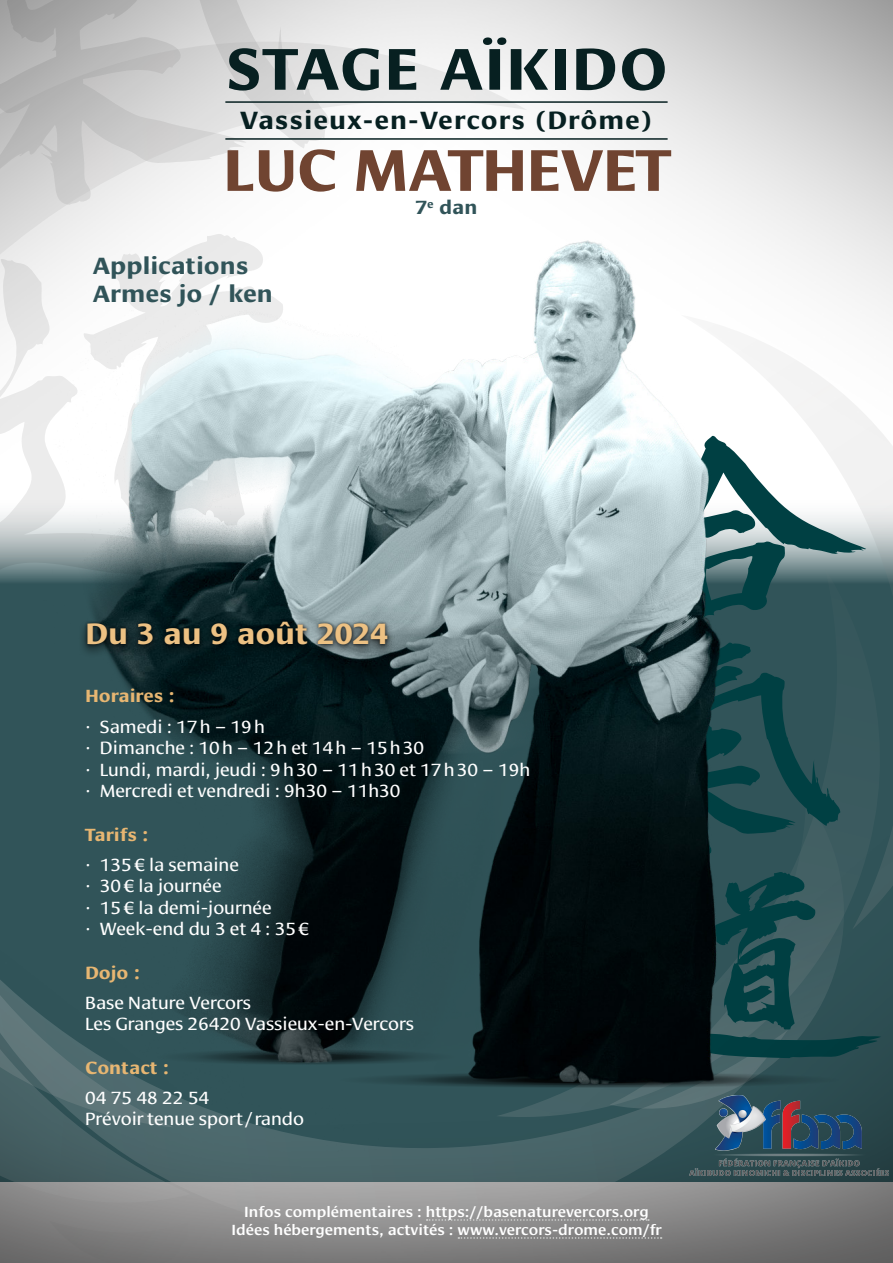
<style>
.page{position:relative;width:893px;height:1263px;background:#fff}
.page>*{position:absolute;margin:0;border:0;box-sizing:border-box;transform-origin:0 0}
.t1{font:700 60px "Cora";letter-spacing:.02em;color:#072021}
.t2{font:700 60px "Cora";letter-spacing:-.02em;color:#704431}
.t3{font:700 30px "Cora";color:#edc183}
.t4{font:700 25.5px "Cora";letter-spacing:.04em;color:#072021}
.t5{font:700 24px/28.8px "Cora";color:#315459}
.t6{font:700 19.5px "Cora";color:#315459}
.t7{font:18px/21.6px "Cora";color:#fff}
.t8{font:700 18px "Cora";color:#e7b672}
.t9{font:500 15px/18px "Cora";color:#fff;text-align:center}
</style>
<div class="page">
<img style="left:0;top:0;width:893px;height:1263px">
<svg style="left:427px;top:1219px;width:222px;height:2px"></svg>
<svg style="left:458px;top:1237px;width:204px;height:2px"></svg>
<hr style="left:225px;top:101px;width:443px;height:2px;background:#072021">
<hr style="left:225px;top:138px;width:443px;height:2px;background:#072021">
<div style="left:78px;top:617px;width:318px;height:40px;background:#000;opacity:.75"></div>
<div style="left:84px;top:618px;width:307px;height:30px;background:#000;opacity:.8"></div>
<img style="left:690px;top:1095px;width:198px;height:81px">
<h1 class="t1" style="left:225px;top:33px;width:444px">STAGE AÏKIDO</h1>
<h3 class="t4" style="left:240px;top:105px;width:415px">Vassieux-en-Vercors (Drôme)</h3>
<h1 class="t2" style="left:223px;top:135px;width:449px">LUC MATHEVET</h1>
<p class="t6" style="left:416px;top:196px;width:63px">7<sup>e</sup> dan</p>
<h3 class="t5" style="left:92px;top:252px;width:182px">Applications<br>Armes jo / ken</h3>
<h2 class="t3" style="left:85px;top:616px;width:304px">Du 3 au 9 août 2024</h2>
<p class="t8" style="left:85px;top:685px;width:92px">Horaires :</p>
<p class="t7" style="left:85px;top:716px;width:447px">· Samedi : 17h – 19h<br>· Dimanche : 10h – 12h et 14h – 15h30<br>· Lundi, mardi, jeudi : 9h30 – 11h30 et 17h30 – 19h · Mercredi et vendredi : 9h30 – 11h30</p>
<p class="t8" style="left:85px;top:824px;width:65px">Tarifs :</p>
<p class="t7" style="left:85px;top:854px;width:225px">· 135€ la semaine<br>· 30€ la journée<br>· 15€ la demi-journée<br>· Week-end du 3 et 4 : 35€</p>
<p class="t8" style="left:85px;top:962px;width:57px">Dojo :</p>
<p class="t7" style="left:85px;top:992px;width:330px">Base Nature Vercors<br>Les Granges 26420 Vassieux-en-Vercors</p>
<p class="t8" style="left:85px;top:1057px;width:86px">Contact :</p>
<p class="t7" style="left:85px;top:1087px;width:221px">04 75 48 22 54<br>Prévoir tenue sport/ rando</p>
<p class="t9" style="left:232px;top:1203px;width:432px">Infos complémentaires : https://basenaturevercors.org<br>Idées hébergements, actvités : www.vercors-drome.com/fr</p>
</div>
